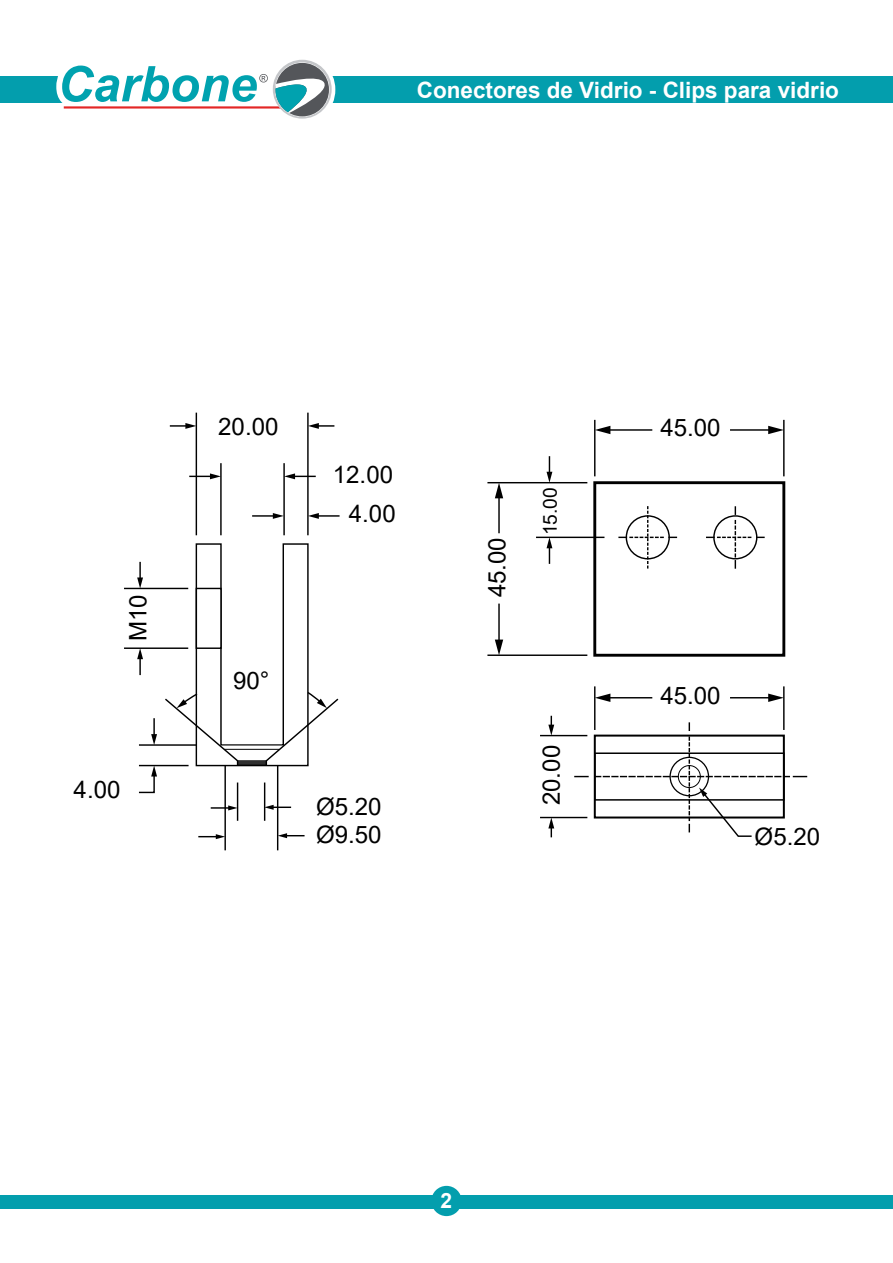
<style>
.page{position:relative;width:893px;height:1263px;background:#fff}
.page>*{position:absolute;margin:0;border:0;box-sizing:border-box;transform-origin:0 0}
.t1{font:24px "Arial";color:#000}
.t2{font:700 22.5px "Arial";color:#fff}
.t3{font:700 21px "Arial";color:#fff}
.t4{font:19.2px "Arial";color:#000}
</style>
<div class="page">
<div style="left:0;top:77px;width:62px;height:26px;background:#039ead"></div>
<div style="left:303px;top:77px;width:590px;height:26px;background:#039ead"></div>
<div style="left:264px;top:54px;width:71px;height:71px;border:12px solid #fff;border-radius:50%"></div>
<svg style="left:273px;top:60px;width:59px;height:59px"></svg>
<svg style="left:47px;top:54px;width:282px;height:63px"></svg>
<div style="left:0;top:1195px;width:893px;height:14px;background:#039ead"></div>
<div style="left:431px;top:1186px;width:31px;height:30px;background:#039ead;border-radius:50%"></div>
<svg style="left:487px;top:419px;width:298px;height:238px"></svg>
<svg style="left:618px;top:506px;width:59px;height:63px"></svg>
<svg style="left:706px;top:506px;width:59px;height:63px"></svg>
<hr style="left:498px;top:495px;width:2px;height:38px;background:#000">
<svg style="left:495px;top:483px;width:8px;height:15px"></svg>
<svg style="left:546px;top:537px;width:6px;height:27px"></svg>
<svg style="left:548px;top:818px;width:6px;height:19px"></svg>
<svg style="left:548px;top:716px;width:6px;height:19px"></svg>
<svg style="left:546px;top:456px;width:6px;height:27px"></svg>
<hr style="left:498px;top:604px;width:2px;height:38px;background:#000">
<svg style="left:495px;top:640px;width:8px;height:15px"></svg>
<hr style="left:730px;top:429px;width:41px;height:2px;background:#000">
<svg style="left:768px;top:426px;width:16px;height:8px"></svg>
<hr style="left:608px;top:429px;width:44px;height:2px;background:#000">
<svg style="left:595px;top:426px;width:15px;height:8px"></svg>
<hr style="left:730px;top:697px;width:41px;height:1px;background:#000">
<svg style="left:768px;top:693px;width:15px;height:9px"></svg>
<hr style="left:608px;top:697px;width:44px;height:1px;background:#000">
<svg style="left:595px;top:693px;width:15px;height:9px"></svg>
<hr style="left:540px;top:735px;width:47px;height:1px;background:#000">
<hr style="left:540px;top:817px;width:47px;height:1px;background:#000">
<hr style="left:594px;top:686px;width:1px;height:44px;background:#000">
<hr style="left:783px;top:686px;width:2px;height:44px;background:#000">
<svg style="left:574px;top:722px;width:234px;height:115px"></svg>
<hr style="left:196px;top:413px;width:1px;height:122px;background:#000">
<hr style="left:307px;top:413px;width:2px;height:122px;background:#000">
<hr style="left:283px;top:463px;width:2px;height:72px;background:#000">
<hr style="left:220px;top:463px;width:2px;height:72px;background:#000">
<hr style="left:224px;top:765px;width:2px;height:85px;background:#000">
<hr style="left:237px;top:782px;width:1px;height:39px;background:#000">
<hr style="left:264px;top:782px;width:1px;height:39px;background:#000">
<hr style="left:277px;top:765px;width:1px;height:85px;background:#000">
<hr style="left:124px;top:588px;width:64px;height:1px;background:#000">
<hr style="left:124px;top:647px;width:64px;height:2px;background:#000">
<hr style="left:139px;top:744px;width:57px;height:2px;background:#000">
<hr style="left:139px;top:765px;width:50px;height:1px;background:#000">
<svg style="left:170px;top:423px;width:26px;height:6px"></svg>
<svg style="left:189px;top:473px;width:32px;height:6px"></svg>
<svg style="left:284px;top:473px;width:32px;height:6px"></svg>
<hr style="left:317px;top:515px;width:23px;height:2px;background:#000">
<svg style="left:308px;top:513px;width:11px;height:6px"></svg>
<hr style="left:252px;top:515px;width:23px;height:2px;background:#000">
<svg style="left:273px;top:513px;width:11px;height:6px"></svg>
<svg style="left:137px;top:562px;width:6px;height:26px"></svg>
<svg style="left:137px;top:648px;width:6px;height:27px"></svg>
<svg style="left:211px;top:805px;width:26px;height:5px"></svg>
<svg style="left:198px;top:834px;width:27px;height:5px"></svg>
<svg style="left:278px;top:833px;width:27px;height:5px"></svg>
<svg style="left:265px;top:805px;width:26px;height:5px"></svg>
<svg style="left:151px;top:718px;width:6px;height:27px"></svg>
<svg style="left:308px;top:423px;width:26px;height:6px"></svg>
<svg style="left:139px;top:766px;width:18px;height:28px"></svg>
<svg style="left:163px;top:543px;width:176px;height:224px"></svg>
<p class="t2" style="left:417px;top:74px;width:424px">Conectores de Vidrio - Clips para vidrio</p>
<p class="t1" style="left:122px;top:641px;width:48px;rotate:-90deg">M10</p>
<p class="t1" style="left:74px;top:773px;width:48px">4.00</p>
<p class="t1" style="left:218px;top:410px;width:62px">20.00</p>
<p class="t1" style="left:333px;top:458px;width:62px">12.00</p>
<p class="t1" style="left:349px;top:497px;width:48px">4.00</p>
<p class="t1" style="left:233px;top:664px;width:38px">90°</p>
<p class="t1" style="left:316px;top:790px;width:67px">Ø5.20</p>
<p class="t1" style="left:316px;top:818px;width:67px">Ø9.50</p>
<p class="t1" style="left:480px;top:597px;width:62px;rotate:-90deg">45.00</p>
<p class="t4" style="left:537px;top:535px;width:50px;rotate:-90deg">15.00</p>
<p class="t1" style="left:535px;top:805px;width:62px;rotate:-90deg">20.00</p>
<p class="t1" style="left:660px;top:411px;width:62px">45.00</p>
<p class="t1" style="left:660px;top:679px;width:62px">45.00</p>
<p class="t1" style="left:755px;top:820px;width:67px">Ø5.20</p>
<p class="t3" style="left:441px;top:1186px;width:13px">2</p>
</div>
